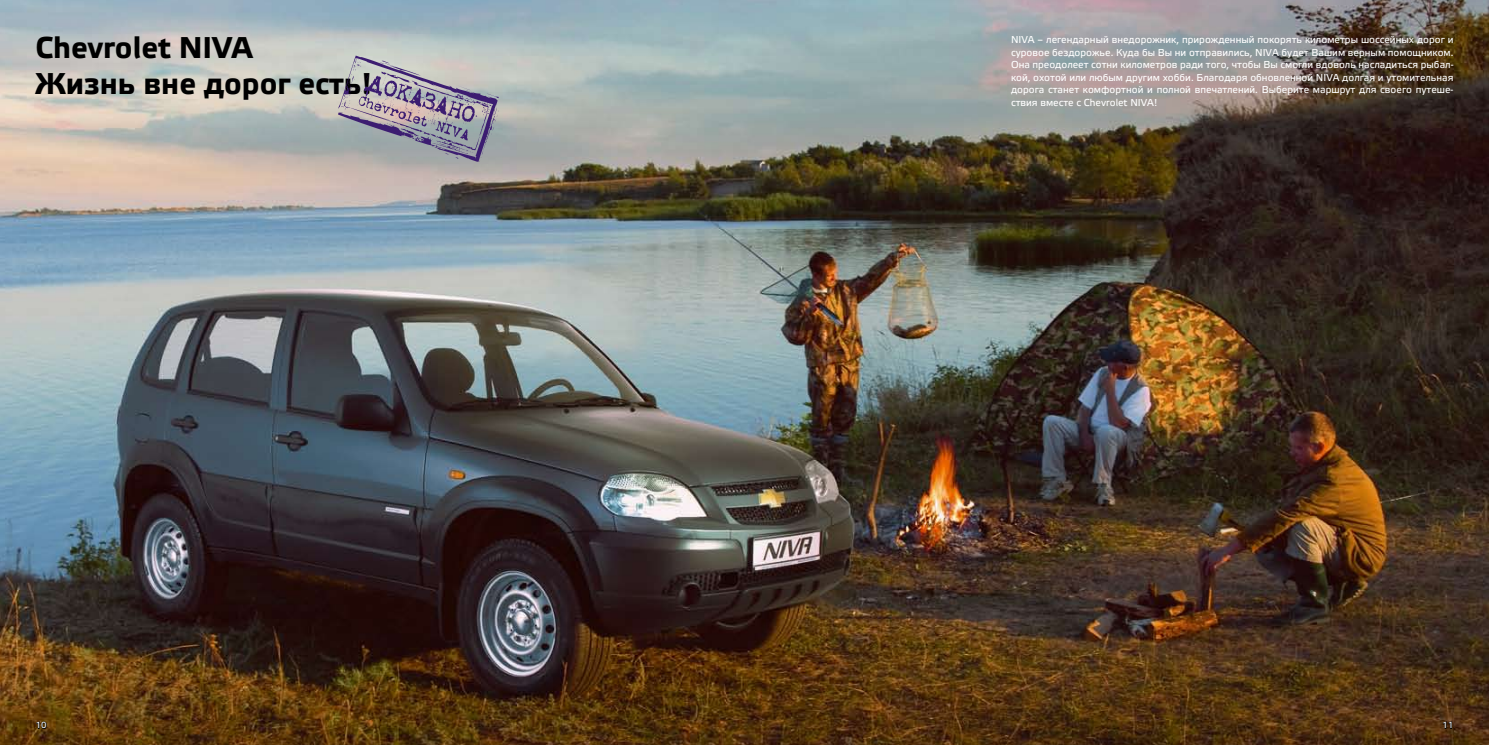
<style>
.page{position:relative;width:1489px;height:745px;background:#fff}
.page>*{position:absolute;margin:0;border:0;box-sizing:border-box;transform-origin:0 0}
.t1{font:30px/36px "Etelka Bol";color:#000}
.t2{font:10px/12.5px "Etelka Reg";color:#fff;text-align:justify}
.t3{font:8.75px "Etelka Reg";color:#fff}
</style>
<div class="page">
<img style="left:0;top:0;width:1488px;height:744px">
<svg style="left:338px;top:56px;width:161px;height:106px;background:#a4a0aa"></svg>
<svg style="left:36px;top:720px;width:11px;height:8px"></svg>
<svg style="left:1442px;top:720px;width:9px;height:8px"></svg>
<h1 class="t1" style="left:35px;top:30px;width:338px">Chevrolet NIVA<br>Жизнь вне дорог есть!</h1>
<p class="t2" style="left:1010px;top:33px;width:444px">NIVA – легендарный внедорожник, прирожденный покорять километры шоссейных дорог и суровое бездорожье. Куда бы Вы ни отправились, NIVA будет Вашим верным помощником.<br>Она преодолеет сотни километров ради того, чтобы Вы смогли вдоволь насладиться рыбал&shy;кой, охотой или любым другим хобби. Благодаря обновленной NIVA долгая и утомительная дорога станет комфортной и полной впечатлений. Выберите маршрут для своего путеше&shy;ствия вместе с Chevrolet NIVA!</p>
<p class="t3" style="left:36px;top:719px;width:12px">10</p>
<p class="t3" style="left:1442px;top:719px;width:12px">11</p>
</div>
